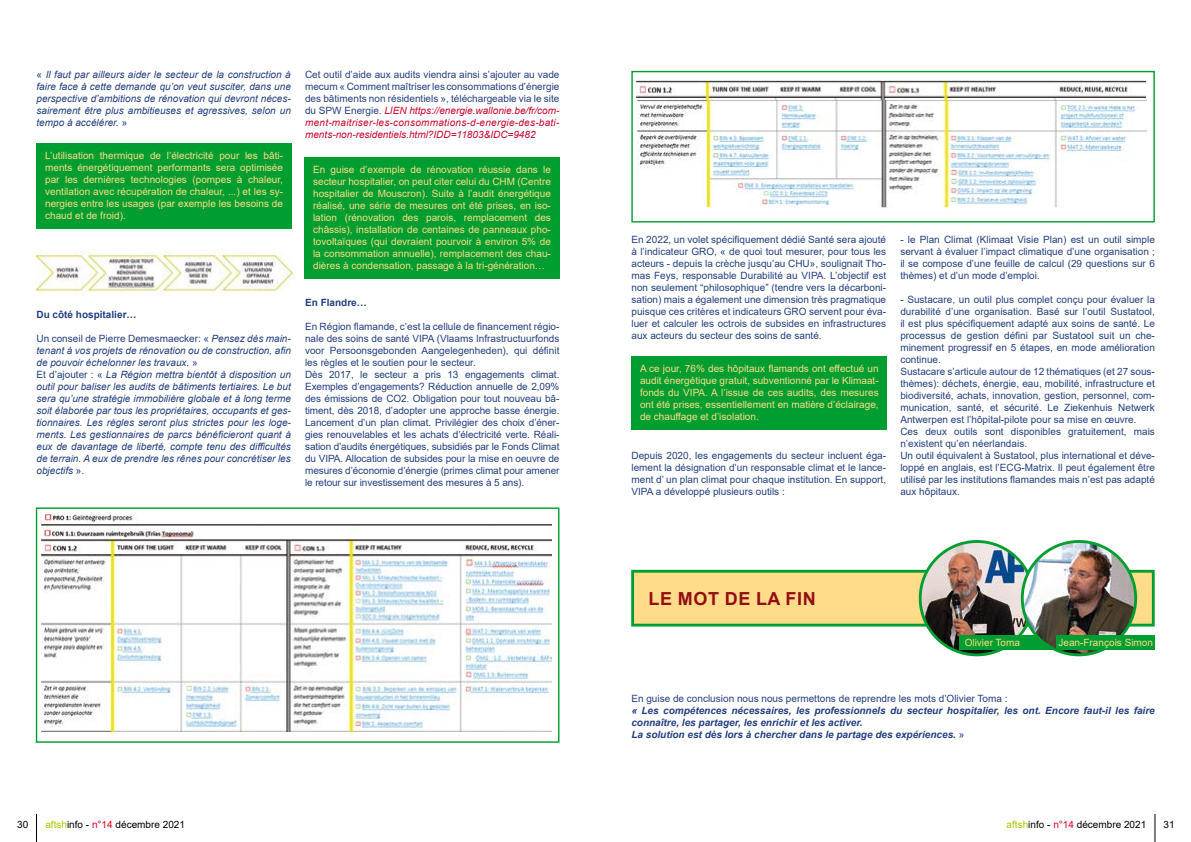
<style>
.page{position:relative;width:1191px;height:842px;background:#fff}
.page>*{position:absolute;margin:0;border:0;box-sizing:border-box;transform-origin:0 0}
.t1{font:700 18px "Arial";letter-spacing:.035em;color:#940e14}
.t2{font:10px/12px "Arial";color:#244082;text-align:justify}
.t3{font:10px/12px "Arial";color:#fedc89;text-align:justify}
.t4{font:italic 10px/12px "Arial";color:#244082;text-align:justify}
.t5{font:italic 700 10px/12px "Arial";color:#244082}
.t6{font:10px "Arial";color:#000}
.t7{font:700 10px "Arial";color:#244082}
.s1{font-style:normal}
.s2{font-style:italic;color:#c8082f}
.s3{font-weight:400;font-style:normal}
.s4{color:#acc600}
.s5{color:#e2001a}
</style>
<div class="page">
<svg style="left:1154px;top:814px;width:1px;height:28px"></svg>
<svg style="left:36px;top:814px;width:1px;height:28px"></svg>
<div style="left:36px;top:143px;width:255px;height:85px;background:#009e30"></div>
<img style="left:36px;top:250px;width:258px;height:45px">
<div style="left:304px;top:157px;width:255px;height:122px;background:#009e30"></div>
<img style="left:41px;top:515px;width:510px;height:216px">
<img style="left:637px;top:81px;width:509px;height:128px">
<div style="left:631px;top:356px;width:256px;height:73px;background:#009e30"></div>
<div style="left:632px;top:571px;width:521px;height:54px;background:#fedc89"></div>
<div style="left:631px;top:570px;width:523px;height:56px;border:3px solid #009e30"></div>
<img style="left:920px;top:541px;width:113px;height:114px;border-radius:57px">
<div style="left:918px;top:540px;width:117px;height:116px;border:3px solid #009e30;border-radius:50%"></div>
<div style="left:959px;top:635px;width:93px;height:14px;background:#009e30"></div>
<img style="left:1022px;top:541px;width:113px;height:114px;border-radius:57px">
<div style="left:1020px;top:540px;width:117px;height:116px;border:3px solid #009e30;border-radius:50%"></div>
<div style="left:1056px;top:635px;width:99px;height:14px;background:#009e30"></div>
<div style="left:36px;top:507px;width:523px;height:236px;border:1px solid #009e30"></div>
<div style="left:631px;top:71px;width:523px;height:152px;border:1px solid #009e30"></div>
<p class="t4" style="left:36px;top:69px;width:256px"><span class="s1">«</span> Il faut par ailleurs aider le secteur de la construction à faire face à cette demande qu’on veut susciter, dans une perspective d’ambitions de rénovation qui devront néces&shy;sairement être plus ambitieuses et agressives, selon un tempo à accélérer. <span class="s1">»</span></p>
<p class="t3" style="left:45px;top:149px;width:239px">L’utilisation thermique de l’électricité pour les bâti&shy;ments énergétiquement performants sera optimisée par les dernières technologies (pompes à chaleur, ventilation avec récupération de chaleur, ...) et les sy&shy;nergies entre les usages (par exemple les besoins de chaud et de froid).</p>
<p class="t7" style="left:36px;top:308px;width:102px">Du côté hospitalier…</p>
<p class="t4" style="left:36px;top:333px;width:256px;text-align:left"><span class="s1">Un conseil de Pierre Demesmaecker: «</span> Pensez dès main&shy;tenant à vos projets de rénovation ou de construction, afin de pouvoir échelonner les travaux. <span class="s1">»<br>Et d’ajouter : «</span> La Région mettra bientôt à disposition un outil pour baliser les audits de bâtiments tertiaires. Le but sera qu’une stratégie immobilière globale et à long terme soit élaborée par tous les propriétaires, occupants et ges&shy;tionnaires. Les règles seront plus strictes pour les loge&shy;ments. Les gestionnaires de parcs bénéficieront quant à eux de davantage de liberté, compte tenu des difficultés de terrain. A eux de prendre les rênes pour concrétiser les objectifs <span class="s1">».</span></p>
<p class="t2" style="left:305px;top:69px;width:256px">Cet outil d’aide aux audits viendra ainsi s’ajouter au vade mecum « Comment maîtriser les consommations d’énergie des bâtiments non résidentiels », téléchargeable via le site du SPW Energie. <span class="s2">LIEN https://energie.wallonie.be/fr/com&shy;ment-maitriser-les-consommations-d-energie-des-bati&shy;ments-non-residentiels.html?IDD=11803&amp;IDC=9482</span></p>
<p class="t3" style="left:313px;top:164px;width:239px">En guise d’exemple de rénovation réussie dans le secteur hospitalier, on peut citer celui du CHM (Centre hospitalier de Mouscron). Suite à l’audit énergétique réalisé, une série de mesures ont été prises, en iso&shy;lation (rénovation des parois, remplacement des châssis), installation de centaines de panneaux pho&shy;tovoltaïques (qui devraient pourvoir à environ 5% de la consommation annuelle), remplacement des chau&shy;dières à condensation, passage à la tri-génération…</p>
<p class="t7" style="left:305px;top:296px;width:63px">En Flandre…</p>
<p class="t2" style="left:305px;top:321px;width:256px;text-align:left">En Région flamande, c’est la cellule de financement régio&shy;nale des soins de santé VIPA (Vlaams Infrastructuurfonds voor Persoonsgebonden Aangelegenheden), qui définit les règles et le soutien pour le secteur.<br>Dès 2017, le secteur a pris 13 engagements climat.<br>Exemples d’engagements? Réduction annuelle de 2,09% des émissions de CO2. Obligation pour tout nouveau bâ&shy;timent, dès 2018, d’adopter une approche basse énergie.<br>Lancement d’un plan climat. Privilégier des choix d’éner&shy;gies renouvelables et les achats d’électricité verte. Réali&shy;sation d’audits énergétiques, subsidiés par le Fonds Climat du VIPA. Allocation de subsides pour la mise en oeuvre de mesures d’économie d’énergie (primes climat pour amener le retour sur investissement des mesures à 5 ans).</p>
<p class="t2" style="left:631px;top:233px;width:256px">En 2022, un volet spécifiquement dédié Santé sera ajouté à l’indicateur GRO, « de quoi tout mesurer, pour tous les acteurs - depuis la crèche jusqu’au CHU», soulignait Tho&shy;mas Feys, responsable Durabilité au VIPA. L’objectif est non seulement “philosophique” (tendre vers la décarboni&shy;sation) mais a également une dimension très pragmatique puisque ces critères et indicateurs GRO servent pour éva&shy;luer et calculer les octrois de subsides en infrastructures aux acteurs du secteur des soins de santé.</p>
<p class="t3" style="left:640px;top:362px;width:240px">A ce jour, 76% des hôpitaux flamands ont effectué un audit énergétique gratuit, subventionné par le Klimaat&shy;fonds du VIPA. A l’issue de ces audits, des mesures ont été prises, essentiellement en matière d’éclairage, de chauffage et d’isolation.</p>
<p class="t2" style="left:631px;top:449px;width:256px">Depuis 2020, les engagements du secteur incluent éga&shy;lement la désignation d’un responsable climat et le lance&shy;ment d’ un plan climat pour chaque institution. En support, VIPA a développé plusieurs outils :</p>
<p class="t2" style="left:900px;top:233px;width:256px">- le Plan Climat (Klimaat Visie Plan) est un outil simple servant à évaluer l’impact climatique d’une organisation ; il se compose d’une feuille de calcul (29 questions sur 6 thèmes) et d’un mode d’emploi.</p>
<p class="t2" style="left:900px;top:293px;width:256px;text-align:left">- Sustacare, un outil plus complet conçu pour évaluer la durabilité d’une organisation. Basé sur l’outil Sustatool, il est plus spécifiquement adapté aux soins de santé. Le processus de gestion défini par Sustatool suit un che&shy;minement progressif en 5 étapes, en mode amélioration continue.<br>Sustacare s’articule autour de 12 thématiques (et 27 sous&shy;thèmes): déchets, énergie, eau, mobilité, infrastructure et biodiversité, achats, innovation, gestion, personnel, com&shy;munication, santé, et sécurité. Le Ziekenhuis Netwerk Antwerpen est l’hôpital-pilote pour sa mise en œuvre.<br>Ces deux outils sont disponibles gratuitement, mais n’existent qu’en néerlandais.<br>Un outil équivalent à Sustatool, plus international et déve&shy;loppé en anglais, est l’ECG-Matrix. Il peut également être utilisé par les institutions flamandes mais n’est pas adapté aux hôpitaux.</p>
<h1 class="t1" style="left:648px;top:586px;width:169px">LE MOT DE LA FIN</h1>
<p class="t3" style="left:964px;top:636px;width:57px">Olivier Toma</p>
<p class="t3" style="left:1058px;top:636px;width:96px">Jean-François Simon</p>
<p class="t2" style="left:631px;top:692px;width:378px">En guise de conclusion nous nous permettons de reprendre les mots d’Olivier Toma :</p>
<p class="t5" style="left:631px;top:705px;width:525px">« Les compétences nécessaires, les professionnels du secteur hospitalier, les ont. Encore faut-il les faire connaître, les partager, les enrichir et les activer.<br>La solution est dès lors à chercher dans le partage des expériences. <span class="s3">»</span></p>
<p class="t6" style="left:17px;top:817px;width:13px">30</p>
<p class="t6" style="left:45px;top:817px;width:141px"><span class="s4">aftsh</span>info - <span class="s5">n°14</span> décembre 2021</p>
<p class="t6" style="left:1006px;top:817px;width:141px"><span class="s4">aftsh</span>info - <span class="s5">n°14</span> décembre 2021</p>
<p class="t6" style="left:1163px;top:817px;width:13px">31</p>
</div>
